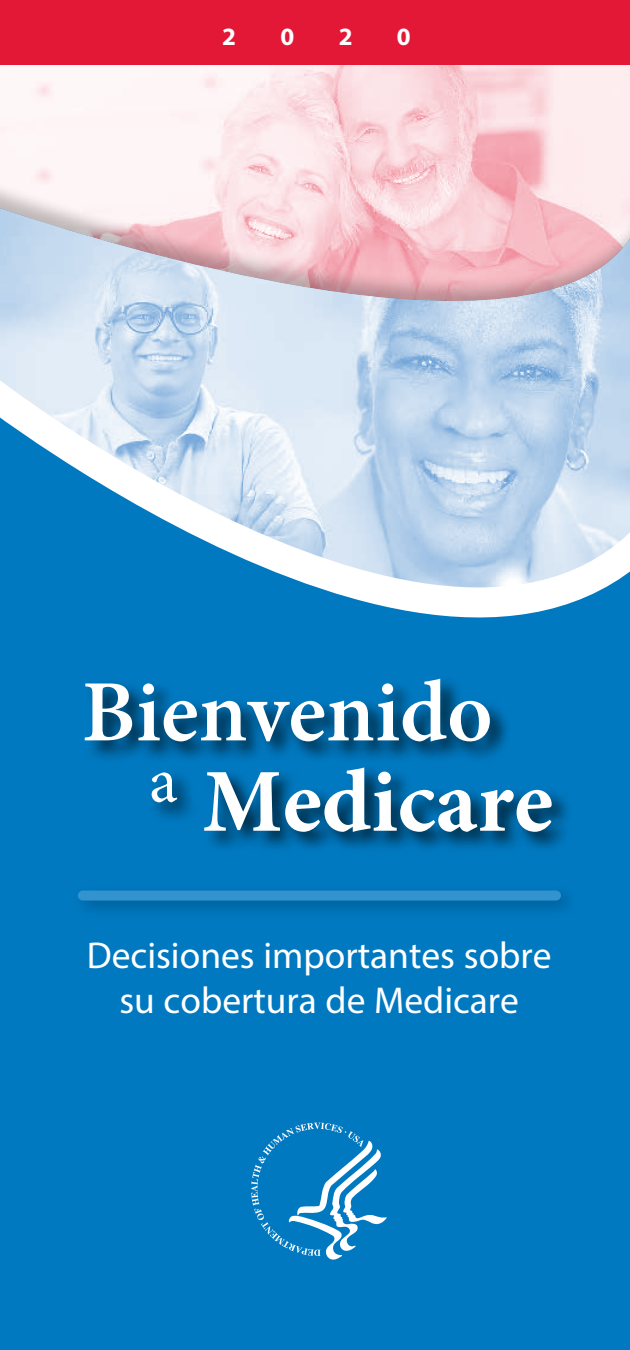
<style>
.page{position:relative;width:630px;height:1350px;background:#fff}
.page>*{position:absolute;margin:0;border:0;box-sizing:border-box;transform-origin:0 0}
.t1{font:700 90px "Minion Pro";color:#fff}
.t2{font:600 87.5px "Minion Pro";color:#fff}
.t3{font:65px "Minion Pro";color:#fff}
.t4{font:37.5px/45px "Myriad Pro";color:#fff;text-align:center}
.t5{font:700 25px "Myriad Pro";color:#fff}
</style>
<div class="page">
<div style="left:0;top:394px;width:630px;height:956px;background:#0079c1"></div>
<img style="left:0;top:65px;width:630px;height:112px">
<div style="left:0;top:177px;width:630px;height:432px;background:#000;opacity:.25"></div>
<img style="left:0;top:208px;width:630px;height:145px">
<div style="left:0;top:0;width:630px;height:65px;background:#e31837"></div>
<svg style="left:0;top:353px;width:630px;height:265px"></svg>
<svg style="left:251px;top:1123px;width:136px;height:137px"></svg>
<div style="left:82px;top:675px;width:430px;height:89px;background:#000;opacity:.75"></div>
<div style="left:148px;top:768px;width:51px;height:56px;background:#000;opacity:.75"></div>
<div style="left:201px;top:763px;width:373px;height:91px;background:#000;opacity:.75"></div>
<div style="left:71px;top:883px;width:508px;height:36px;background:#000;opacity:.25"></div>
<div style="left:83px;top:891px;width:473px;height:10px;background:#3393ce"></div>
<p class="t5" style="left:222px;top:20px;width:15px">2</p>
<p class="t5" style="left:280px;top:20px;width:15px">0</p>
<p class="t5" style="left:339px;top:20px;width:15px">2</p>
<p class="t5" style="left:397px;top:20px;width:15px">0</p>
<p class="t2" style="left:82px;top:652px;width:412px">Bienvenido</p>
<p class="t3" style="left:149px;top:737px;width:30px">a</p>
<p class="t1" style="left:203px;top:739px;width:352px">Medicare</p>
<p class="t4" style="left:87px;top:932px;width:466px">Decisiones importantes sobre su cobertura de Medicare</p>
</div>
